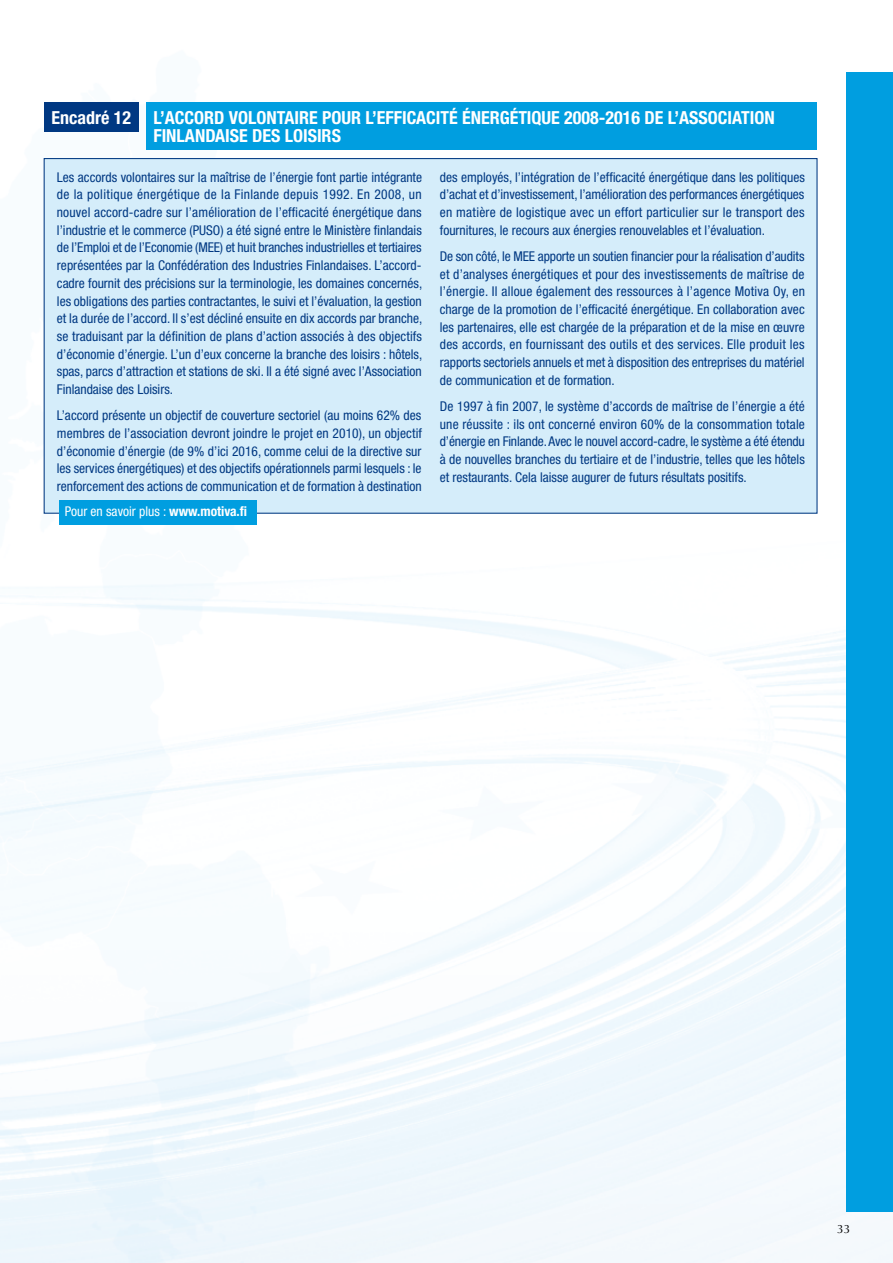
<style>
.page{position:relative;width:893px;height:1263px;background:#fff}
.page>*{position:absolute;margin:0;border:0;box-sizing:border-box;transform-origin:0 0}
.t1{font:700 condensed 18px/18px "Helvetica Neue";color:#fff}
.t2{font:condensed 13.5px/17.7px "Helvetica Neue";color:#003882;text-align:justify}
.t3{font:condensed 13.5px "Helvetica Neue";color:#fff}
.t4{font:12px "Optima";color:#000}
.s1{font-weight:700}
</style>
<div class="page">
<img style="left:0;top:102px;width:893px;height:1161px">
<div style="left:846px;top:72px;width:47px;height:1140px;background:#009ee0"></div>
<div style="left:44px;top:158px;width:773px;height:356px;background:#d5edfa;border:1px solid #003882"></div>
<div style="left:44px;top:102px;width:94px;height:30px;background:#003882"></div>
<div style="left:146px;top:102px;width:670px;height:48px;background:#009ee0"></div>
<div style="left:59px;top:501px;width:198px;height:24px;background:#009ee0"></div>
<h1 class="t1" style="left:153px;top:108px;width:623px;text-indent:-102px">Encadré 12 L’ACCORD VOLONTAIRE POUR L’EFFICACITÉ ÉNERGÉTIQUE 2008-2016 DE L’ASSOCIATION<br>FINLANDAISE DES LOISIRS</h1>
<p class="t2" style="left:57px;top:168px;width:367px">Les accords volontaires sur la maîtrise de l’énergie font partie intégrante de la politique énergétique de la Finlande depuis 1992. En 2008, un nouvel accord-cadre sur l’amélioration de l’efficacité énergétique dans l’industrie et le commerce (PUSO) a été signé entre le Ministère finlandais de l’Emploi et de l’Economie (MEE) et huit branches industrielles et tertiaires représentées par la Confédération des Industries Finlandaises. L’accord&shy;cadre fournit des précisions sur la terminologie, les domaines concernés, les obligations des parties contractantes, le suivi et l’évaluation, la gestion et la durée de l’accord. Il s’est décliné ensuite en dix accords par branche, se traduisant par la définition de plans d’action associés à des objectifs d’économie d’énergie. L’un d’eux concerne la branche des loisirs : hôtels, spas, parcs d’attraction et stations de ski. Il a été signé avec l’Association Finlandaise des Loisirs.</p>
<p class="t2" style="left:57px;top:406px;width:367px">L’accord présente un objectif de couverture sectoriel (au moins 62% des membres de l’association devront joindre le projet en 2010), un objectif d’économie d’énergie (de 9% d’ici 2016, comme celui de la directive sur les services énergétiques) et des objectifs opérationnels parmi lesquels : le renforcement des actions de communication et de formation à destination</p>
<p class="t3" style="left:65px;top:504px;width:184px">Pour en savoir plus : <span class="s1">www.motiva.fi</span></p>
<p class="t2" style="left:440px;top:168px;width:367px">des employés, l’intégration de l’efficacité énergétique dans les politiques d’achat et d’investissement, l’amélioration des performances énergétiques en matière de logistique avec un effort particulier sur le transport des fournitures, le recours aux énergies renouvelables et l’évaluation.</p>
<p class="t2" style="left:440px;top:247px;width:367px">De son côté, le MEE apporte un soutien financier pour la réalisation d’audits et d’analyses énergétiques et pour des investissements de maîtrise de l’énergie. Il alloue également des ressources à l’agence Motiva Oy, en charge de la promotion de l’efficacité énergétique. En collaboration avec les partenaires, elle est chargée de la préparation et de la mise en œuvre des accords, en fournissant des outils et des services. Elle produit les rapports sectoriels annuels et met à disposition des entreprises du matériel de communication et de formation.</p>
<p class="t2" style="left:440px;top:397px;width:367px">De 1997 à fin 2007, le système d’accords de maîtrise de l’énergie a été une réussite : ils ont concerné environ 60% de la consommation totale d’énergie en Finlande. Avec le nouvel accord-cadre, le système a été étendu à de nouvelles branches du tertiaire et de l’industrie, telles que les hôtels et restaurants. Cela laisse augurer de futurs résultats positifs.</p>
<p class="t4" style="left:837px;top:1222px;width:15px">33</p>
</div>
